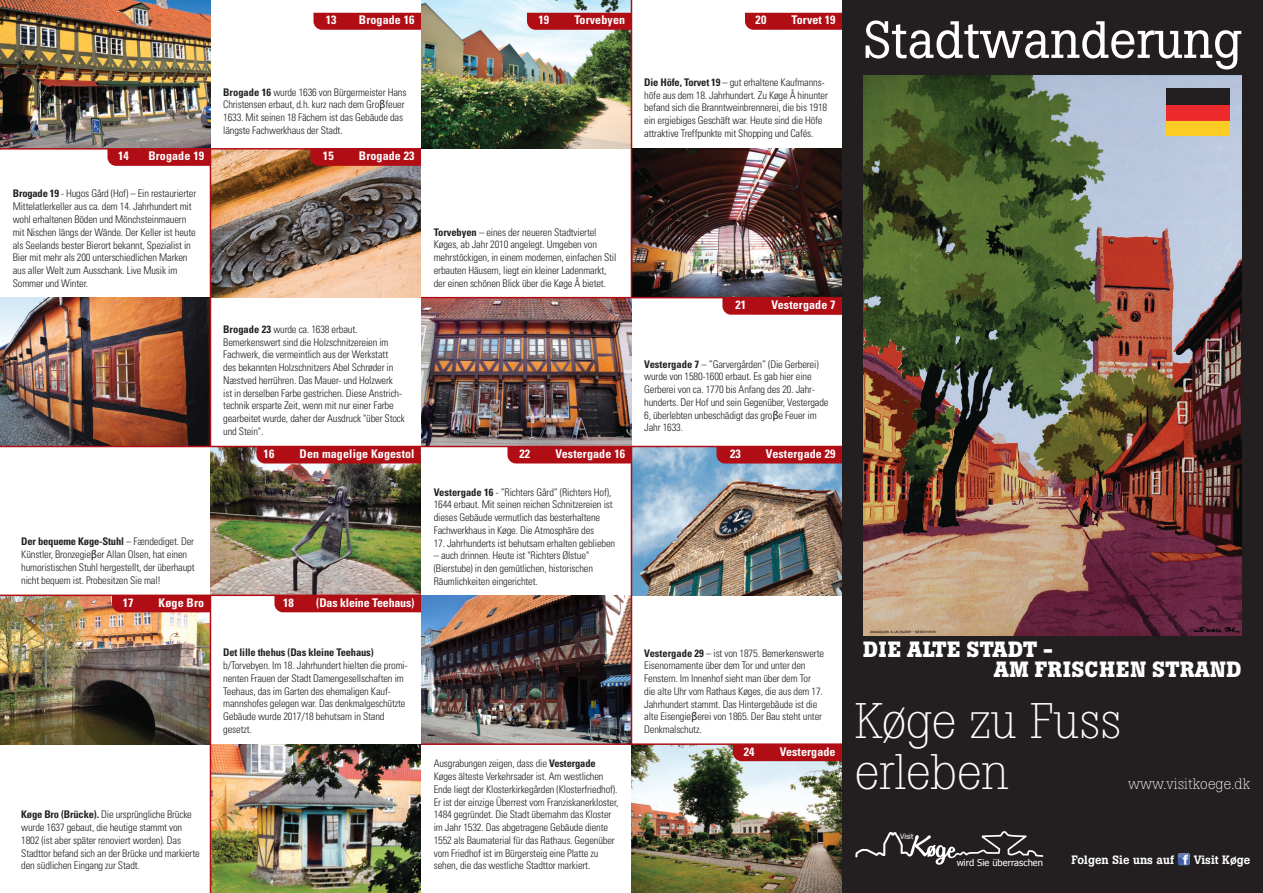
<style>
.page{position:relative;width:1263px;height:893px;background:#fff}
.page>*{position:absolute;margin:0;border:0;box-sizing:border-box;transform-origin:0 0}
.t1{font:51.9px "Boton";color:#fff}
.t2{font:300 49.5px/51px "Boton";letter-spacing:-.015em;color:#fff}
.t3{font:700 21.9px/19.8px "Boton";letter-spacing:.02em;color:#fff}
.t4{font:300 15px "Boton";color:#fff}
.t5{font:700 condensed 12px "Univers";letter-spacing:.01em;color:#fff}
.t6{font:500 12px "Boton";color:#fff}
.t7{font:700 condensed 12px "Univers";letter-spacing:-.015em;color:#fff}
.t8{font:300 condensed 10.5px/12.8px "Univers";letter-spacing:-.015em;color:#231f20}
.t9{font:700 condensed 10.5px "Univers";letter-spacing:-.015em;color:#231f20}
.t10{font:9.3px "Tahoma";color:#fff}
.t11{font:7.35px "Tahoma";color:#fff}
.s1{font-weight:700}
.s2{font-family:"Lucida Grande";font-weight:400;font-stretch:normal}
</style>
<div class="page">
<img style="left:631px;top:745px;width:211px;height:148px">
<div style="left:733px;top:745px;width:109px;height:16px;background:#b00d15"></div>
<img style="left:210px;top:447px;width:211px;height:148px">
<div style="left:256px;top:447px;width:165px;height:16px;background:#b00d15"></div>
<img style="left:421px;top:298px;width:210px;height:148px">
<svg style="left:722px;top:298px;width:120px;height:17px;background:#b2131b"></svg>
<img style="left:0;top:0;width:210px;height:148px">
<svg style="left:313px;top:13px;width:108px;height:17px;background:#b2131b"></svg>
<img style="left:632px;top:447px;width:210px;height:148px">
<div style="left:716px;top:447px;width:126px;height:16px;background:#b00d15"></div>
<img style="left:632px;top:149px;width:210px;height:148px">
<div style="left:745px;top:13px;width:97px;height:17px;background:#b00d15"></div>
<img style="left:421px;top:0;width:210px;height:149px">
<div style="left:527px;top:13px;width:104px;height:17px;background:#b00d15"></div>
<img style="left:421px;top:595px;width:210px;height:148px">
<div style="left:507px;top:447px;width:124px;height:16px;background:#b00d15"></div>
<img style="left:211px;top:744px;width:210px;height:149px">
<div style="left:274px;top:596px;width:147px;height:16px;background:#b00d15"></div>
<img style="left:0;top:298px;width:210px;height:148px">
<svg style="left:107px;top:150px;width:103px;height:16px;background:#b1121a"></svg>
<img style="left:0;top:596px;width:210px;height:148px">
<div style="left:112px;top:596px;width:98px;height:16px;background:#b00d15"></div>
<img style="left:211px;top:150px;width:210px;height:148px">
<svg style="left:310px;top:150px;width:111px;height:16px;background:#ae0e15"></svg>
<div style="left:842px;top:0;width:421px;height:893px;background:#231f20"></div>
<img style="left:863px;top:75px;width:379px;height:561px">
<hr style="left:421px;top:297px;width:421px;height:1px;background:#b00d15">
<hr style="left:0;top:148px;width:421px;height:2px;background:#b00d15">
<hr style="left:210px;top:595px;width:1px;height:298px;background:#b00d15">
<hr style="left:210px;top:149px;width:1px;height:297px;background:#b00d15">
<hr style="left:631px;top:446px;width:1px;height:298px;background:#b00d15">
<hr style="left:631px;top:0;width:1px;height:298px;background:#b00d15">
<hr style="left:0;top:595px;width:421px;height:1px;background:#b00d15">
<hr style="left:0;top:446px;width:842px;height:1px;background:#b00d15">
<hr style="left:421px;top:743px;width:421px;height:2px;background:#b00d15">
<svg style="left:1178px;top:853px;width:12px;height:12px"></svg>
<svg style="left:855px;top:831px;width:188px;height:34px"></svg>
<div style="left:1166px;top:89px;width:63px;height:47px;background:#ec2a2d"></div>
<div style="left:1166px;top:89px;width:63px;height:16px;background:#231f20"></div>
<svg style="left:1166px;top:121px;width:64px;height:15px"></svg>
<p class="t5" style="left:326px;top:16px;width:12px">13</p>
<p class="t5" style="left:359px;top:16px;width:57px">Brogade 16</p>
<p class="t5" style="left:538px;top:16px;width:12px">19</p>
<p class="t5" style="left:574px;top:16px;width:52px">Torvebyen</p>
<p class="t5" style="left:756px;top:16px;width:12px">20</p>
<p class="t5" style="left:791px;top:16px;width:46px">Torvet 19</p>
<p class="t8" style="left:223px;top:86px;width:185px"><span class="s1">Brogade 16</span> wurde 1636 von Bürgermeister Hans Christensen erbaut, d.h. kurz nach dem Gro<span class="s2">β</span>feuer 1633. Mit seinen 18 Fächern ist das Gebäude das längste Fachwerkhaus der Stadt.</p>
<p class="t5" style="left:118px;top:152px;width:12px">14</p>
<p class="t5" style="left:148px;top:152px;width:57px">Brogade 19</p>
<p class="t5" style="left:323px;top:152px;width:12px">15</p>
<p class="t5" style="left:359px;top:152px;width:57px">Brogade 23</p>
<p class="t8" style="left:13px;top:188px;width:185px"><span class="s1">Brogade 19</span> - Hugos Gård (Hof) – Ein restaurierter Mittelatlerkeller aus ca. dem 14. Jahrhundert mit wohl erhaltenen Böden und Mönchsteinmauern mit Nischen längs der Wände. Der Keller ist heute als Seelands bester Bierort bekannt, Spezialist in Bier mit mehr als 200 unterschiedlichen Marken aus aller Welt zum Ausschank. Live Musik im Sommer und Winter.</p>
<p class="t8" style="left:223px;top:324px;width:183px"><span class="s1">Brogade 23</span> wurde ca. 1638 erbaut.<br>Bemerkenswert sind die Holzschnitzereien im Fachwerk, die vermeintlich aus der Werkstatt<br>des bekannten Holzschnitzers Abel Schrøder in Næstved herrühren. Das Mauer- und Holzwerk<br>ist in derselben Farbe gestrichen. Diese Anstrich&shy;technik ersparte Zeit, wenn mit nur einer Farbe gearbeitet wurde, daher der Ausdruck "über Stock und Stein".</p>
<p class="t5" style="left:264px;top:449px;width:12px">16</p>
<p class="t5" style="left:300px;top:449px;width:117px">Den magelige Køgestol</p>
<p class="t8" style="left:21px;top:536px;width:175px"><span class="s1">Der bequeme Køge-Stuhl</span> – Fændediget. Der Künstler, Bronzegie<span class="s2">β</span>er Allan Olsen, hat einen humoristischen Stuhl hergestellt, der überhaupt nicht bequem ist. Probesitzen Sie mal!</p>
<p class="t5" style="left:123px;top:598px;width:12px">17</p>
<p class="t5" style="left:159px;top:598px;width:47px">Køge Bro</p>
<p class="t5" style="left:283px;top:598px;width:12px">18</p>
<p class="t7" style="left:316px;top:598px;width:100px">(Das kleine Teehaus)</p>
<p class="t9" style="left:223px;top:649px;width:152px">Det lille thehus (Das kleine Teehaus)</p>
<p class="t8" style="left:223px;top:660px;width:186px">b/Torvebyen. Im 18. Jahrhundert hielten die promi&shy;nenten Frauen der Stadt Damengesellschaften im Teehaus, das im Garten des ehemaligen Kauf&shy;mannshofes gelegen war. Das denkmalgeschützte Gebäude wurde 2017/18 behutsam in Stand gesetzt.</p>
<p class="t8" style="left:21px;top:809px;width:180px"><span class="s1">Køge Bro (Brücke).</span> Die ursprüngliche Brücke wurde 1637 gebaut, die heutige stammt von 1802 (ist aber später renoviert worden). Das Stadttor befand sich an der Brücke und markierte den südlichen Eingang zur Stadt.</p>
<p class="t8" style="left:434px;top:226px;width:184px"><span class="s1">Torvebyen</span> – eines der neueren Stadtviertel Køges, ab Jahr 2010 angelegt. Umgeben von mehrstöckigen, in einem modernen, einfachen Stil erbauten Häusern, liegt ein kleiner Ladenmarkt, der einen schönen Blick über die Køge Å bietet.</p>
<p class="t5" style="left:519px;top:449px;width:12px">22</p>
<p class="t5" style="left:555px;top:449px;width:71px">Vestergade 16</p>
<p class="t8" style="left:434px;top:487px;width:180px"><span class="s1">Vestergade 16</span> - ”Richters Gård” (Richters Hof), 1644 erbaut. Mit seinen reichen Schnitzereien ist dieses Gebäude vermutlich das besterhaltene Fachwerkhaus in Køge. Die Atmosphäre des</p>
<p class="t8" style="left:434px;top:538px;width:183px">17. Jahrhunderts ist behutsam erhalten geblieben</p>
<p class="t8" style="left:434px;top:550px;width:161px">– auch drinnen. Heute ist "Richters Ølstue" (Bierstube) in den gemütlichen, historischen<br>Räumlichkeiten eingerichtet.</p>
<p class="t8" style="left:434px;top:758px;width:186px">Ausgrabungen zeigen, dass die <span class="s1">Vestergade </span>Køges älteste Verkehrsader ist. Am westlichen Ende liegt der Klosterkirkegården (Klosterfriedhof).<br>Er ist der einzige Überrest vom Franziskanerkloster, 1484 gegründet. Die Stadt übernahm das Kloster im Jahr 1532. Das abgetragene Gebäude diente 1552 als Baumaterial für das Rathaus. Gegenüber vom Friedhof ist im Bürgersteig eine Platte zu sehen, die das westliche Stadttor markiert.</p>
<p class="t8" style="left:644px;top:77px;width:185px"><span class="s1">Die Höfe, Torvet 19</span> – gut erhaltene Kaufmanns&shy;höfe aus dem 18. Jahrhundert. Zu Køge Å hinunter befand sich die Branntweinbrennerei, die bis 1918 ein ergiebiges Geschäft war. Heute sind die Höfe attraktive Treffpunkte mit Shopping und Cafés.</p>
<p class="t5" style="left:735px;top:301px;width:12px">21</p>
<p class="t5" style="left:771px;top:301px;width:66px">Vestergade 7</p>
<p class="t8" style="left:644px;top:359px;width:186px"><span class="s1">Vestergade 7</span> – ”Garvergården” (Die Gerberei) wurde von 1580-1600 erbaut. Es gab hier eine Gerberei von ca. 1770 bis Anfang des 20. Jahr&shy;hunderts. Der Hof und sein Gegenüber, Vestergade 6, überlebten unbeschädigt das gro<span class="s2">β</span>e Feuer im Jahr 1633.</p>
<p class="t5" style="left:730px;top:449px;width:12px">23</p>
<p class="t5" style="left:766px;top:449px;width:71px">Vestergade 29</p>
<p class="t8" style="left:644px;top:647px;width:181px"><span class="s1">Vestergade 29</span> – ist von 1875. Bemerkenswerte Eisenornamente über dem Tor und unter den Fenstern. Im Innenhof sieht man über dem Tor die alte Uhr vom Rathaus Køges, die aus dem 17.<br>Jahrhundert stammt. Das Hintergebäude ist die alte Eisengie<span class="s2">β</span>erei von 1865. Der Bau steht unter Denkmalschutz.</p>
<p class="t5" style="left:744px;top:747px;width:12px">24</p>
<p class="t5" style="left:780px;top:747px;width:57px">Vestergade</p>
<h1 class="t1" style="left:863px;top:21px;width:380px">Stadtwanderung</h1>
<h3 class="t3" style="left:994px;top:641px;width:249px;text-indent:-131px">DIE ALTE STADT -<br>AM FRISCHEN STRAND</h3>
<h2 class="t2" style="left:855px;top:700px;width:269px">Køge zu Fuss erleben</h2>
<h3 class="t4" style="left:1128px;top:778px;width:123px">www.visitkoege.dk</h3>
<p class="t11" style="left:900px;top:832px;width:15px">Visit</p>
<p class="t10" style="left:957px;top:856px;width:88px">wird Sie überraschen</p>
<p class="t6" style="left:1071px;top:856px;width:104px">Folgen Sie uns auf</p>
<p class="t6" style="left:1194px;top:856px;width:58px">Visit Køge</p>
</div>
